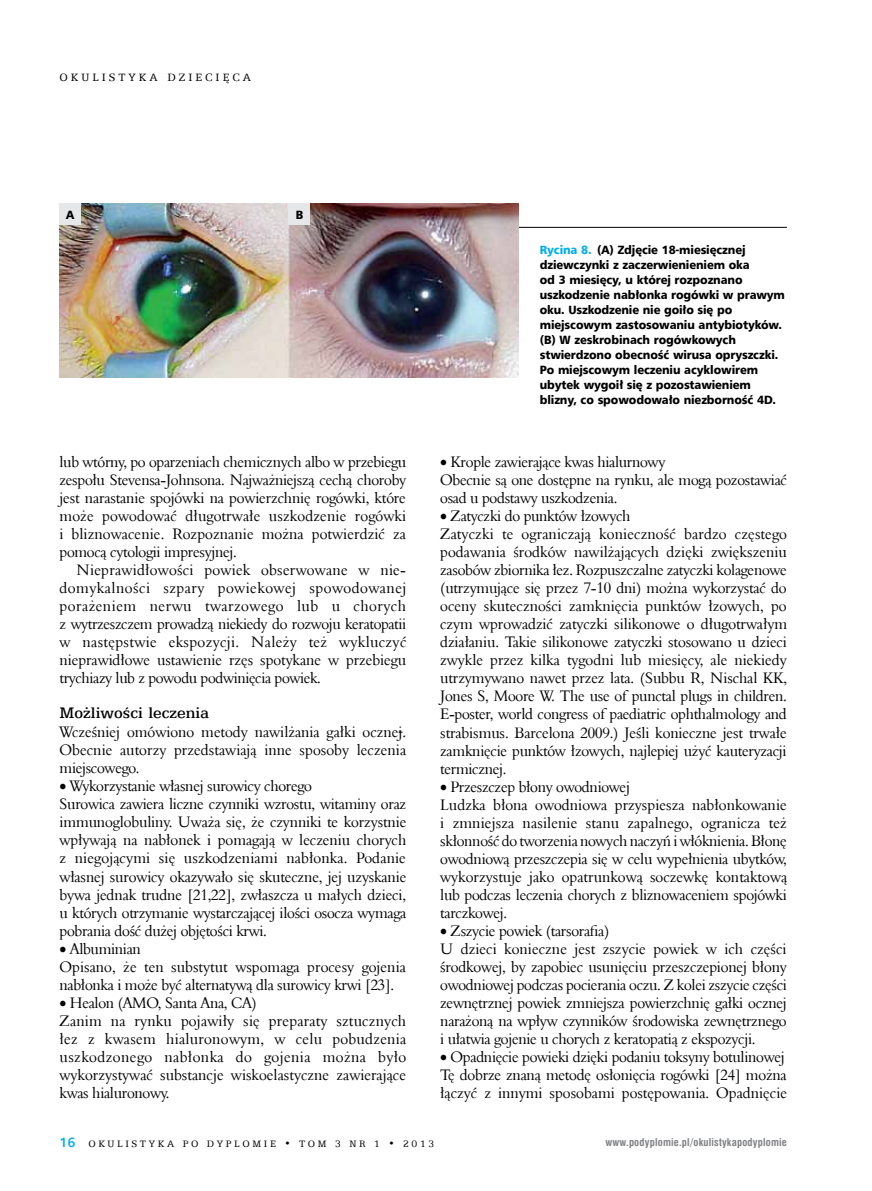
<style>
.page{position:relative;width:872px;height:1191px;background:#fff}
.page>*{position:absolute;margin:0;border:0;box-sizing:border-box;transform-origin:0 0}
.t1{font:17.25px "Egyptian 505 Md EU";color:#000}
.t2{font:15.6px/18px "Aldine 401 EU";letter-spacing:-.015em;color:#000;scale:.96 1}
.t3{font:15.6px/18px "Aldine 401 EU";letter-spacing:.01em;color:#000;scale:.96 1}
.t4{font:12px/15px "Humnst 777 Blk EU";letter-spacing:-.01em;color:#000;scale:.95 1}
.t5{font:12px "Egyptian 505 EU";letter-spacing:.25em;color:#000}
.t6{font:700 10.5px "Swis 721 Cn EU";letter-spacing:.02em;color:#808285}
.t7{font:10.5px "Egyptian 505 EU";letter-spacing:.25em;color:#000}
.s1{color:#00aeef}
.s2{font-family:"Humnst 777 EU";font-weight:700;font-size:13.5px;color:#00aeef}
</style>
<div class="page">
<hr style="left:518px;top:227px;width:269px;height:1px;background:#000">
<img style="left:60px;top:204px;width:458px;height:173px">
<div style="left:289px;top:204px;width:21px;height:21px;background:#e6e7e8"></div>
<div style="left:60px;top:204px;width:21px;height:21px;background:#e6e7e8"></div>
<p class="t5" style="left:60px;top:71px;width:193px">OKULISTYKA DZIECIĘCA</p>
<p class="t4" style="left:66px;top:207px;width:10px">A</p>
<p class="t4" style="left:296px;top:207px;width:9px">B</p>
<p class="t2" style="left:60px;top:453px;width:363px;text-align:justify">lub wtórny, po oparzeniach chemicznych albo w przebiegu zespołu Stevensa-Johnsona. Najważniejszą cechą choroby jest narastanie spojówki na powierzchnię rogówki, które może powodować długotrwałe uszkodzenie rogówki i bliznowacenie. Rozpoznanie można potwierdzić za pomocą cytologii impresyjnej.</p>
<p class="t2" style="left:60px;top:561px;width:363px;text-align:justify;text-indent:17px">Nieprawidłowości powiek obserwowane w nie&shy;domykalności szpary powiekowej spowodowanej porażeniem nerwu twarzowego lub u chorych z wytrzeszczem prowadzą niekiedy do rozwoju keratopatii w następstwie ekspozycji. Należy też wykluczyć nieprawidłowe ustawienie rzęs spotykane w przebiegu trychiazy lub z powodu podwinięcia powiek.</p>
<p class="t1" style="left:60px;top:702px;width:151px">Możliwości leczenia</p>
<p class="t2" style="left:60px;top:723px;width:362px;text-align:justify">Wcześniej omówiono metody nawilżania gałki ocznej.<br>Obecnie autorzy przedstawiają inne sposoby leczenia miejscowego.</p>
<p class="t2" style="left:60px;top:777px;width:363px">• Wykorzystanie własnej surowicy chorego<br>Surowica zawiera liczne czynniki wzrostu, witaminy oraz immunoglobuliny. Uważa się, że czynniki te korzystnie wpływają na nabłonek i pomagają w leczeniu chorych z niegojącymi się uszkodzeniami nabłonka. Podanie własnej surowicy okazywało się skuteczne, jej uzyskanie bywa jednak trudne [21,22], zwłaszcza u małych dzieci, u których otrzymanie wystarczającej ilości osocza wymaga pobrania dość dużej objętości krwi.</p>
<p class="t2" style="left:60px;top:939px;width:362px">• Albuminian<br>Opisano, że ten substytut wspomaga procesy gojenia nabłonka i może być alternatywą dla surowicy krwi [23].</p>
<p class="t3" style="left:60px;top:993px;width:363px">• Healon (AMO, Santa Ana, CA)<br>Zanim na rynku pojawiły się preparaty sztucznych łez z kwasem hialuronowym, w celu pobudzenia uszkodzonego nabłonka do gojenia można było wykorzystywać substancje wiskoelastyczne zawierające kwas hialuronowy.</p>
<p class="t4" style="left:540px;top:242px;width:260px"><span class="s1">Rycina 8.</span> (A) Zdjęcie 18-miesięcznej dziewczynki z zaczerwienieniem oka<br>od 3 miesięcy, u której rozpoznano uszkodzenie nabłonka rogówki w prawym oku. Uszkodzenie nie goiło się po miejscowym zastosowaniu antybiotyków. (B) W zeskrobinach rogówkowych stwierdzono obecność wirusa opryszczki.<br>Po miejscowym leczeniu acyklowirem ubytek wygoił się z pozostawieniem blizny, co spowodowało niezborność 4D.</p>
<p class="t2" style="left:440px;top:453px;width:363px">• Krople zawierające kwas hialurnowy<br>Obecnie są one dostępne na rynku, ale mogą pozostawiać osad u podstawy uszkodzenia.</p>
<p class="t2" style="left:440px;top:507px;width:363px">• Zatyczki do punktów łzowych<br>Zatyczki te ograniczają konieczność bardzo częstego podawania środków nawilżających dzięki zwiększeniu zasobów zbiornika łez. Rozpuszczalne zatyczki kolagenowe (utrzymujące się przez 7-10 dni) można wykorzystać do oceny skuteczności zamknięcia punktów łzowych, po czym wprowadzić zatyczki silikonowe o długotrwałym działaniu. Takie silikonowe zatyczki stosowano u dzieci zwykle przez kilka tygodni lub miesięcy, ale niekiedy utrzymywano nawet przez lata. (Subbu R, Nischal KK, Jones S, Moore W. The use of punctal plugs in children.<br>E-poster, world congress of paediatric ophthalmology and strabismus. Barcelona 2009.) Jeśli konieczne jest trwałe zamknięcie punktów łzowych, najlepiej użyć kauteryzacji termicznej.</p>
<p class="t2" style="left:440px;top:777px;width:363px">• Przeszczep błony owodniowej<br>Ludzka błona owodniowa przyspiesza nabłonkowanie i zmniejsza nasilenie stanu zapalnego, ogranicza też skłonność do tworzenia nowych naczyń i włóknienia. Błonę owodniową przeszczepia się w celu wypełnienia ubytków, wykorzystuje jako opatrunkową soczewkę kontaktową lub podczas leczenia chorych z bliznowaceniem spojówki tarczkowej.</p>
<p class="t2" style="left:440px;top:921px;width:362px">• Zszycie powiek (tarsorafia)<br>U dzieci konieczne jest zszycie powiek w ich części środkowej, by zapobiec usunięciu przeszczepionej błony owodniowej podczas pocierania oczu. Z kolei zszycie części zewnętrznej powiek zmniejsza powierzchnię gałki ocznej narażoną na wpływ czynników środowiska zewnętrznego i ułatwia gojenie u chorych z keratopatią z ekspozycji.</p>
<p class="t2" style="left:440px;top:1047px;width:363px">• Opadnięcie powieki dzięki podaniu toksyny botulinowej<br>Tę dobrze znaną metodę osłonięcia rogówki [24] można łączyć z innymi sposobami postępowania. Opadnięcie</p>
<p class="t7" style="left:60px;top:1137px;width:376px"><span class="s2">16</span> OKULISTYKA PO DYPLOMIE • TOM 3 NR 1 • 2013</p>
<p class="t6" style="left:605px;top:1136px;width:183px">www.podyplomie.pl/okulistykapodyplomie</p>
</div>
